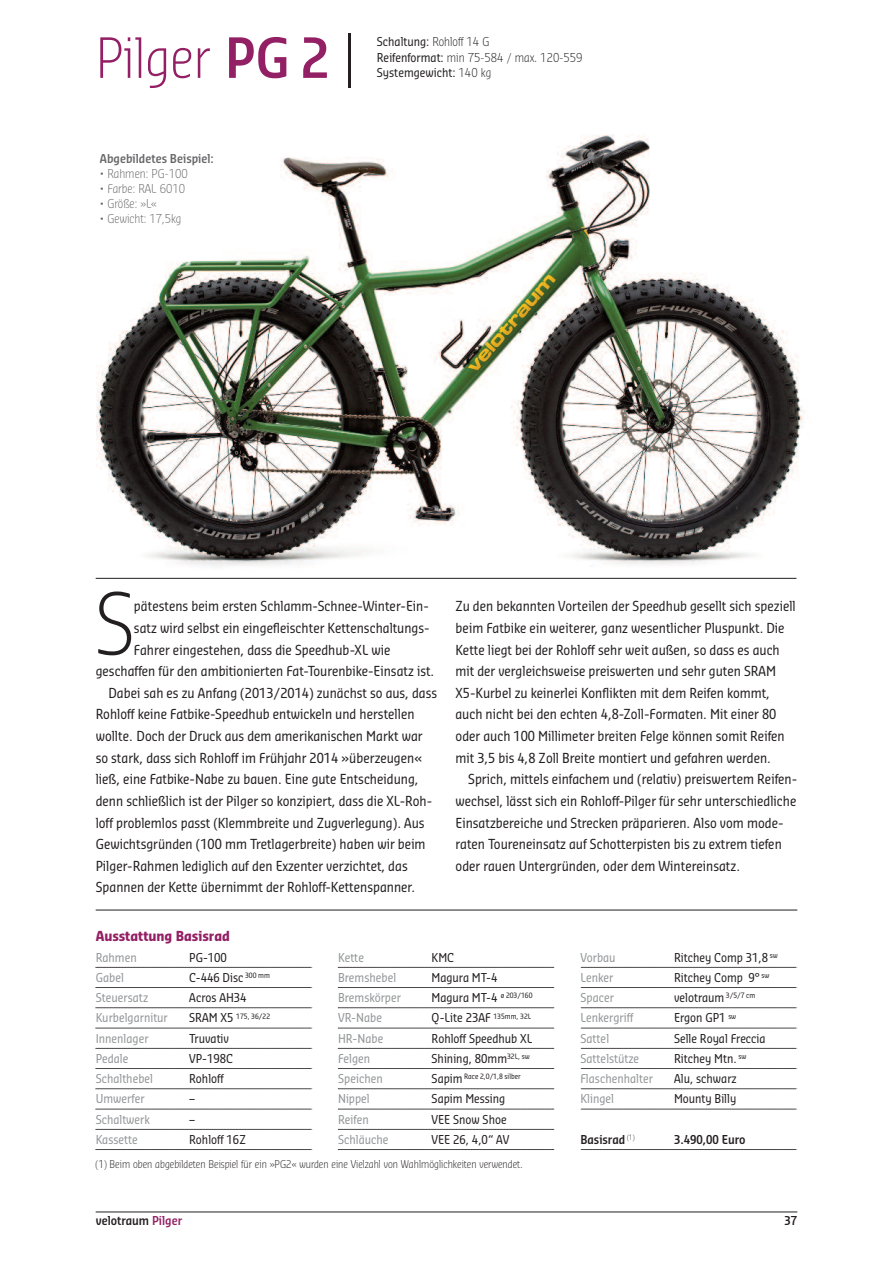
<style>
.page{position:relative;width:893px;height:1263px;background:#fff}
.page>*{position:absolute;margin:0;border:0;box-sizing:border-box;transform-origin:0 0}
.t1{font:300 83.25px "Sansa Con Pro";color:#231f20}
.t2{font:300 54px "Sansa Con Pro";color:#931f64}
.t3{font:13.5px/21.6px "Sansa Con Pro";color:#231f20}
.t4{font:700 13.5px "Sansa Con Pro";color:#931f64}
.t5{font:12px/15.3px "Sansa Con Pro";color:#231f20}
.t6{font:12px "Sansa Con Pro";color:#929597}
.t7{font:300 12px/15px "Sansa Con Pro";color:#67676a}
.t8{font:600 12px "Sansa Con Pro";color:#231f20}
.t9{font:600 12px "Sansa Con Pro";color:#67676a}
.t10{font:300 10.5px "Sansa Con Pro";color:#231f20}
.t11{font:7.2px "Sansa Con Pro";color:#231f20}
.s1{font-weight:600}
.s2{color:#231f20}
.s3{font-weight:300}
.s4{font-size:12px}
.s5{color:#931f64}
</style>
<div class="page">
<svg style="left:96px;top:967px;width:217px;height:1px"></svg>
<svg style="left:96px;top:987px;width:217px;height:1px"></svg>
<svg style="left:96px;top:1007px;width:217px;height:1px"></svg>
<svg style="left:96px;top:1028px;width:217px;height:1px"></svg>
<svg style="left:96px;top:1048px;width:217px;height:1px"></svg>
<svg style="left:96px;top:1068px;width:217px;height:1px"></svg>
<svg style="left:96px;top:1088px;width:217px;height:1px"></svg>
<svg style="left:96px;top:1109px;width:217px;height:1px"></svg>
<svg style="left:96px;top:1129px;width:217px;height:1px"></svg>
<svg style="left:96px;top:1149px;width:217px;height:1px"></svg>
<svg style="left:338px;top:967px;width:217px;height:1px"></svg>
<svg style="left:338px;top:987px;width:217px;height:1px"></svg>
<svg style="left:338px;top:1007px;width:217px;height:1px"></svg>
<svg style="left:338px;top:1028px;width:217px;height:1px"></svg>
<svg style="left:338px;top:1048px;width:217px;height:1px"></svg>
<svg style="left:338px;top:1068px;width:217px;height:1px"></svg>
<svg style="left:338px;top:1088px;width:217px;height:1px"></svg>
<svg style="left:338px;top:1109px;width:217px;height:1px"></svg>
<svg style="left:338px;top:1129px;width:217px;height:1px"></svg>
<svg style="left:338px;top:1149px;width:217px;height:1px"></svg>
<svg style="left:580px;top:967px;width:218px;height:1px"></svg>
<svg style="left:580px;top:987px;width:218px;height:1px"></svg>
<svg style="left:580px;top:1007px;width:218px;height:1px"></svg>
<svg style="left:580px;top:1028px;width:218px;height:1px"></svg>
<svg style="left:580px;top:1048px;width:218px;height:1px"></svg>
<svg style="left:580px;top:1068px;width:218px;height:1px"></svg>
<svg style="left:580px;top:1088px;width:218px;height:1px"></svg>
<svg style="left:580px;top:1109px;width:218px;height:1px"></svg>
<svg style="left:580px;top:1149px;width:218px;height:1px"></svg>
<img style="left:97px;top:134px;width:707px;height:433px">
<hr style="left:96px;top:578px;width:700px;height:1px;background:#231f20">
<hr style="left:96px;top:910px;width:701px;height:1px;background:#231f20">
<hr style="left:96px;top:1211px;width:701px;height:1px;background:#231f20">
<h2 class="t2" style="left:96px;top:21px;width:261px">Pilger <span class="s1">PG 2</span> <span class="s2">|</span></h2>
<p class="t9" style="left:100px;top:150px;width:116px">Abgebildetes Beispiel:</p>
<p class="t7" style="left:107px;top:166px;width:82px">Rahmen: PG-100<br>Farbe: RAL 6010<br>Größe: »L«<br>Gewicht: 17,5kg</p>
<p class="t5" style="left:377px;top:34px;width:207px">Schaltung: <span class="s3">Rohloff 14 G<br></span>Reifenformat: <span class="s3">min 75-584 / max. 120-559<br></span>Systemgewicht: <span class="s3">140 kg</span></p>
<h1 class="t1" style="left:96px;top:566px;width:40px">S</h1>
<p class="t3" style="left:134px;top:595px;width:296px">pätestens beim ersten Schlamm-Schnee-Winter-Ein-</p>
<p class="t3" style="left:134px;top:617px;width:297px">satz wird selbst ein eingefleischter Kettenschaltungs-</p>
<p class="t3" style="left:134px;top:639px;width:258px">Fahrer eingestehen, dass die Speedhub-XL wie</p>
<p class="t3" style="left:96px;top:660px;width:340px">geschaffen für den ambitionierten Fat-Tourenbike-Einsatz ist.</p>
<p class="t3" style="left:108px;top:682px;width:330px">Dabei sah es zu Anfang (2013/2014) zunächst so aus, dass</p>
<p class="t3" style="left:96px;top:703px;width:320px">Rohloff keine Fatbike-Speedhub entwickeln und herstellen</p>
<p class="t3" style="left:96px;top:725px;width:328px">wollte. Doch der Druck aus dem amerikanischen Markt war</p>
<p class="t3" style="left:96px;top:747px;width:328px">so stark, dass sich Rohloff im Frühjahr 2014 »überzeugen«</p>
<p class="t3" style="left:96px;top:768px;width:324px">ließ, eine Fatbike-Nabe zu bauen. Eine gute Entscheidung,</p>
<p class="t3" style="left:96px;top:790px;width:338px">denn schließlich ist der Pilger so konzipiert, dass die XL-Roh-</p>
<p class="t3" style="left:96px;top:811px;width:330px">loff problemlos passt (Klemmbreite und Zugverlegung). Aus</p>
<p class="t3" style="left:96px;top:833px;width:331px">Gewichtsgründen (100 mm Tretlagerbreite) haben wir beim</p>
<p class="t3" style="left:96px;top:855px;width:313px">Pilger-Rahmen lediglich auf den Exzenter verzichtet, das</p>
<p class="t3" style="left:96px;top:876px;width:321px">Spannen der Kette übernimmt der Rohloff-Kettenspanner.</p>
<p class="t4" style="left:96px;top:926px;width:136px">Ausstattung Basisrad</p>
<p class="t3" style="left:455px;top:595px;width:342px">Zu den bekannten Vorteilen der Speedhub gesellt sich speziell beim Fatbike ein weiterer, ganz wesentlicher Pluspunkt. Die Kette liegt bei der Rohloff sehr weit außen, so dass es auch mit der vergleichsweise preiswerten und sehr guten SRAM X5-Kurbel zu keinerlei Konflikten mit dem Reifen kommt, auch nicht bei den echten 4,8-Zoll-Formaten. Mit einer 80 oder auch 100 Millimeter breiten Felge können somit Reifen mit 3,5 bis 4,8 Zoll Breite montiert und gefahren werden.</p>
<p class="t3" style="left:455px;top:768px;width:343px;text-indent:13px">Sprich, mittels einfachem und (relativ) preiswertem Reifen&shy;wechsel, lässt sich ein Rohloff-Pilger für sehr unterschiedliche Einsatzbereiche und Strecken präparieren. Also vom mode&shy;raten Toureneinsatz auf Schotterpisten bis zu extrem tiefen oder rauen Untergründen, oder dem Wintereinsatz.</p>
<p class="t6" style="left:96px;top:949px;width:43px">Rahmen</p>
<p class="t5" style="left:189px;top:949px;width:39px">PG-100</p>
<p class="t6" style="left:96px;top:969px;width:30px">Gabel</p>
<p class="t5" style="left:189px;top:970px;width:82px">C-446 Disc <sup>300</sup> <sup>mm</sup></p>
<p class="t6" style="left:96px;top:989px;width:54px">Steuersatz</p>
<p class="t5" style="left:189px;top:990px;width:59px">Acros AH34</p>
<p class="t6" style="left:96px;top:1010px;width:74px">Kurbelgarnitur</p>
<p class="t11" style="left:189px;top:1011px;width:82px"><span class="s4">SRAM X5</span> 175, 36/22</p>
<p class="t6" style="left:96px;top:1030px;width:54px">Innenlager</p>
<p class="t5" style="left:189px;top:1030px;width:41px">Truvativ</p>
<p class="t6" style="left:96px;top:1050px;width:34px">Pedale</p>
<p class="t5" style="left:189px;top:1051px;width:45px">VP-198C</p>
<p class="t6" style="left:96px;top:1070px;width:59px">Schalthebel</p>
<p class="t5" style="left:189px;top:1071px;width:36px">Rohloff</p>
<p class="t6" style="left:96px;top:1091px;width:50px">Umwerfer</p>
<p class="t5" style="left:189px;top:1091px;width:7px">–</p>
<p class="t6" style="left:96px;top:1111px;width:56px">Schaltwerk</p>
<p class="t5" style="left:189px;top:1111px;width:7px">–</p>
<p class="t6" style="left:96px;top:1131px;width:44px">Kassette</p>
<p class="t5" style="left:189px;top:1132px;width:58px">Rohloff 16Z</p>
<p class="t6" style="left:338px;top:949px;width:28px">Kette</p>
<p class="t5" style="left:432px;top:949px;width:24px">KMC</p>
<p class="t6" style="left:338px;top:969px;width:60px">Bremshebel</p>
<p class="t5" style="left:432px;top:970px;width:67px">Magura MT-4</p>
<p class="t6" style="left:338px;top:989px;width:64px">Bremskörper</p>
<p class="t5" style="left:432px;top:990px;width:102px">Magura MT-4 <sup>ø</sup> <sup>203/160</sup></p>
<p class="t6" style="left:338px;top:1010px;width:46px">VR-Nabe</p>
<p class="t5" style="left:432px;top:1010px;width:101px">Q-Lite 23AF <sup>135mm,</sup> <sup>32L</sup></p>
<p class="t6" style="left:338px;top:1030px;width:47px">HR-Nabe</p>
<p class="t5" style="left:432px;top:1030px;width:102px">Rohloff Speedhub XL</p>
<p class="t6" style="left:338px;top:1050px;width:34px">Felgen</p>
<p class="t5" style="left:432px;top:1051px;width:100px">Shining, 80mm<sup>32L,</sup> <sup>sw</sup></p>
<p class="t6" style="left:338px;top:1070px;width:46px">Speichen</p>
<p class="t11" style="left:432px;top:1072px;width:91px"><span class="s4">Sapim</span> Race 2,0/1,8 silber</p>
<p class="t6" style="left:338px;top:1091px;width:33px">Nippel</p>
<p class="t5" style="left:432px;top:1091px;width:75px">Sapim Messing</p>
<p class="t6" style="left:338px;top:1111px;width:32px">Reifen</p>
<p class="t5" style="left:432px;top:1111px;width:77px">VEE Snow Shoe</p>
<p class="t6" style="left:338px;top:1131px;width:52px">Schläuche</p>
<p class="t5" style="left:432px;top:1132px;width:79px">VEE 26, 4,0“ AV</p>
<p class="t10" style="left:96px;top:1157px;width:428px">(1) Beim oben abgebildeten Beispiel für ein »PG2« wurden eine Vielzahl von Wahlmöglichkeiten verwendet.</p>
<p class="t6" style="left:580px;top:949px;width:37px">Vorbau</p>
<p class="t5" style="left:674px;top:949px;width:105px">Ritchey Comp 31,8 <sup>sw</sup></p>
<p class="t6" style="left:580px;top:969px;width:35px">Lenker</p>
<p class="t5" style="left:674px;top:970px;width:97px">Ritchey Comp 9° <sup>sw</sup></p>
<p class="t6" style="left:580px;top:989px;width:35px">Spacer</p>
<p class="t5" style="left:674px;top:990px;width:83px">velotraum <sup>3/5/7</sup> <sup>cm</sup></p>
<p class="t6" style="left:580px;top:1010px;width:55px">Lenkergriff</p>
<p class="t5" style="left:674px;top:1010px;width:64px">Ergon GP1 <sup>sw</sup></p>
<p class="t6" style="left:580px;top:1030px;width:30px">Sattel</p>
<p class="t5" style="left:674px;top:1030px;width:93px">Selle Royal Freccia</p>
<p class="t6" style="left:580px;top:1050px;width:60px">Sattelstütze</p>
<p class="t5" style="left:674px;top:1051px;width:74px">Ritchey Mtn. <sup>sw</sup></p>
<p class="t6" style="left:580px;top:1070px;width:74px">Flaschenhalter</p>
<p class="t5" style="left:674px;top:1071px;width:64px">Alu, schwarz</p>
<p class="t6" style="left:580px;top:1091px;width:35px">Klingel</p>
<p class="t5" style="left:674px;top:1091px;width:64px">Mounty Billy</p>
<p class="t8" style="left:580px;top:1131px;width:56px">Basisrad <sup>(1)</sup></p>
<p class="t8" style="left:674px;top:1131px;width:73px">3.490,00 Euro</p>
<p class="t8" style="left:96px;top:1212px;width:88px">velotraum <span class="s5">Pilger</span></p>
<p class="t8" style="left:785px;top:1212px;width:14px">37</p>
</div>
